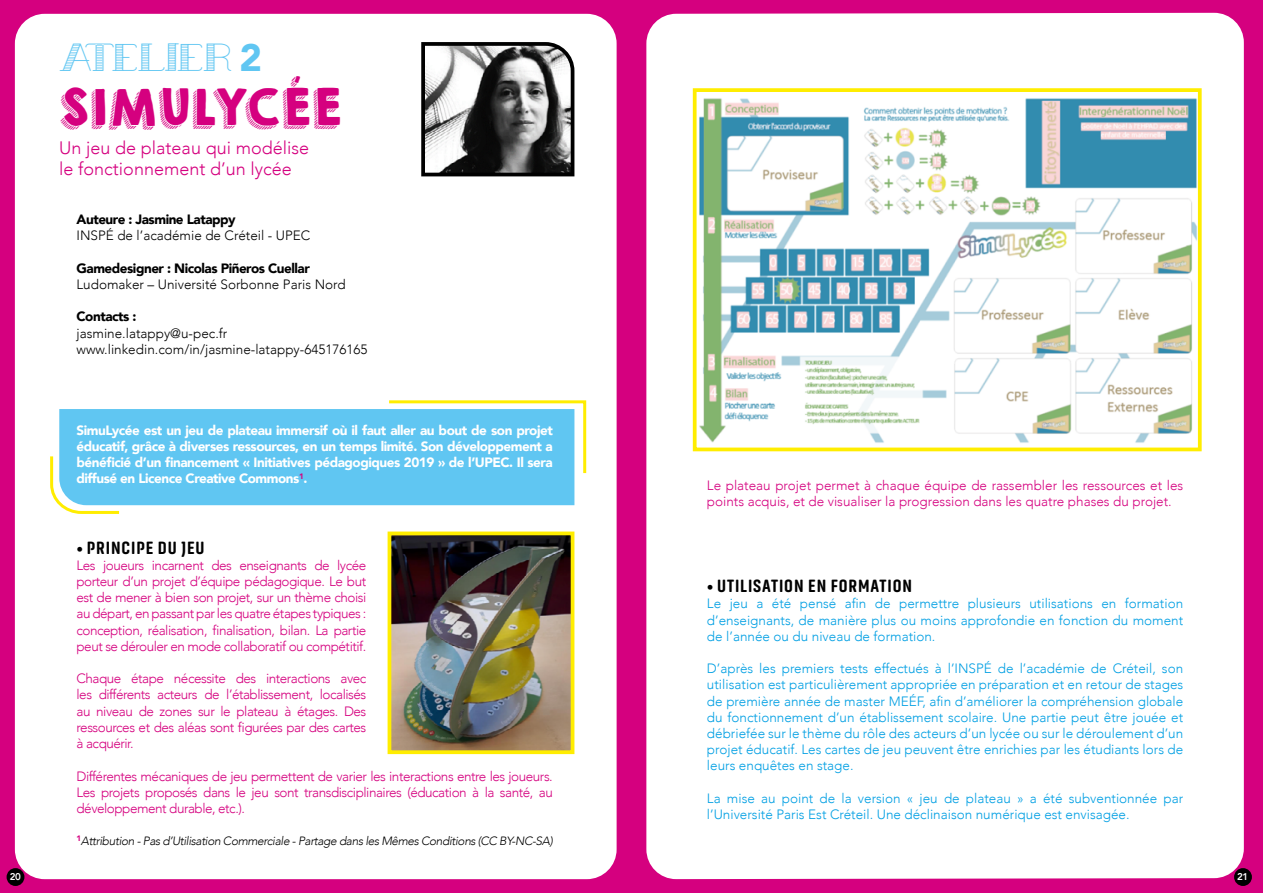
<style>
.page{position:relative;width:1263px;height:893px;background:#d5007f}
.page>*{position:absolute;margin:0;border:0;box-sizing:border-box;transform-origin:0 0}
.t1{font:45px "KGHAPPY";letter-spacing:.02em;color:#d5007f}
.t2{font:30.3px "Urbane Cuisine";letter-spacing:-.055em;color:#60c6f2}
.t3{font:300 18px/21.6px "Avenir";color:#d5007f}
.t4{font:800 18px "Akhand Soft";letter-spacing:.05em;color:#000}
.t5{font:300 13.5px/16.2px "Avenir";color:#009fe3;text-align:justify}
.t6{font:300 13.5px/16.2px "Avenir";letter-spacing:-.035em;color:#d5007f;text-align:justify}
.t7{font:900 13.5px/16.2px "Avenir";letter-spacing:-.035em;color:#fff;text-align:justify}
.t8{font:300 13.5px/16.2px "Avenir";color:#000}
.t9{font:300 13.5px/16.2px "Avenir";color:#d5007f}
.t10{font:900 13.5px "Avenir";letter-spacing:-.035em;color:#000}
.t11{font:italic 300 12px "Avenir";letter-spacing:-.035em;color:#000}
.t12{font:800 9.75px "Avenir";color:#fff}
.s1{font-family:"Avenir";font-weight:900;font-size:38.1px}
.s2{font-family:"Avenir";font-weight:300;font-size:13.5px}
</style>
<div class="page">
<div style="left:15px;top:14px;width:602px;height:865px;background:#fff;border-radius:30px"></div>
<div style="left:646px;top:13px;width:598px;height:866px;background:#fff"></div>
<div style="left:7px;top:868px;width:17px;height:18px;background:#000;border-radius:50%"></div>
<div style="left:1234px;top:868px;width:18px;height:18px;background:#000;border-radius:50%"></div>
<svg style="left:421px;top:42px;width:154px;height:135px"></svg>
<div style="left:59px;top:409px;width:515px;height:96px;background:#60c6f2"></div>
<svg style="left:386px;top:400px;width:201px;height:76px;background:#7bcee6"></svg>
<svg style="left:50px;top:453px;width:72px;height:61px"></svg>
<img style="left:393px;top:536px;width:176px;height:213px">
<div style="left:388px;top:531px;width:186px;height:223px;border:4px solid #ffed00"></div>
<img style="left:698px;top:93px;width:499px;height:353px">
<div style="left:693px;top:88px;width:509px;height:363px;border:4px solid #ffed00"></div>
<h2 class="t2" style="left:59px;top:36px;width:204px">ATELIER <span class="s1">2</span></h2>
<h1 class="t1" style="left:59px;top:72px;width:284px">SIMULYCÉE</h1>
<h3 class="t3" style="left:59px;top:137px;width:251px">Un jeu de plateau qui modélise le fonctionnement d’un lycée</h3>
<p class="t10" style="left:77px;top:208px;width:161px">Auteure : Jasmine Latappy</p>
<p class="t8" style="left:77px;top:228px;width:235px">INSPÉ de l’académie de Créteil - UPEC</p>
<p class="t10" style="left:77px;top:257px;width:235px">Gamedesigner : Nicolas Piñeros Cuellar</p>
<p class="t8" style="left:77px;top:276px;width:271px">Ludomaker – Université Sorbonne Paris Nord</p>
<p class="t10" style="left:77px;top:305px;width:61px">Contacts :</p>
<p class="t8" style="left:77px;top:325px;width:292px">jasmine.latappy@u-pec.fr www.linkedin.com/in/jasmine-latappy-645176165</p>
<p class="t7" style="left:77px;top:422px;width:478px">SimuLycée est un jeu de plateau immersif où il faut aller au bout de son projet éducatif, grâce à diverses ressources, en un temps limité. Son développement a bénéficié d’un financement « Initiatives pédagogiques 2019 » de l’UPEC. Il sera diffusé en Licence Creative Commons<sup>1</sup>.</p>
<h3 class="t4" style="left:77px;top:538px;width:129px"><span class="s2">•</span> PRINCIPE DU JEU</h3>
<p class="t6" style="left:77px;top:557px;width:291px">Les joueurs incarnent des enseignants de lycée porteur d’un projet d’équipe pédagogique. Le but est de mener à bien son projet, sur un thème choisi au départ, en passant par les quatre étapes typiques : conception, réalisation, finalisation, bilan. La partie peut se dérouler en mode collaboratif ou compétitif.</p>
<p class="t6" style="left:77px;top:670px;width:291px">Chaque étape nécessite des interactions avec les différents acteurs de l’établissement, localisés au niveau de zones sur le plateau à étages. Des ressources et des aléas sont figurées par des cartes à acquérir.</p>
<p class="t6" style="left:77px;top:768px;width:478px">Différentes mécaniques de jeu permettent de varier les interactions entre les joueurs.<br>Les projets proposés dans le jeu sont transdisciplinaires (éducation à la santé, au développement durable, etc.).</p>
<p class="t11" style="left:77px;top:834px;width:478px"><sup>1</sup>Attribution - Pas d’Utilisation Commerciale - Partage dans les Mêmes Conditions (CC BY-NC-SA)</p>
<p class="t9" style="left:707px;top:477px;width:478px">Le plateau projet permet à chaque équipe de rassembler les ressources et les points acquis, et de visualiser la progression dans les quatre phases du projet.</p>
<h3 class="t4" style="left:707px;top:576px;width:207px"><span class="s2">•</span> UTILISATION EN FORMATION</h3>
<p class="t5" style="left:707px;top:596px;width:478px">Le jeu a été pensé afin de permettre plusieurs utilisations en formation d’enseignants, de manière plus ou moins approfondie en fonction du moment de l’année ou du niveau de formation.</p>
<p class="t5" style="left:707px;top:660px;width:478px">D’après les premiers tests effectués à l’INSPÉ de l’académie de Créteil, son utilisation est particulièrement appropriée en préparation et en retour de stages de première année de master MEÉF, afin d’améliorer la compréhension globale du fonctionnement d’un établissement scolaire. Une partie peut être jouée et débriefée sur le thème du rôle des acteurs d’un lycée ou sur le déroulement d’un projet éducatif. Les cartes de jeu peuvent être enrichies par les étudiants lors de leurs enquêtes en stage.</p>
<p class="t5" style="left:707px;top:790px;width:478px">La mise au point de la version « jeu de plateau » a été subventionnée par l’Université Paris Est Créteil. Une déclinaison numérique est envisagée.</p>
<p class="t12" style="left:10px;top:869px;width:13px">20</p>
<p class="t12" style="left:1237px;top:869px;width:13px">21</p>
</div>
